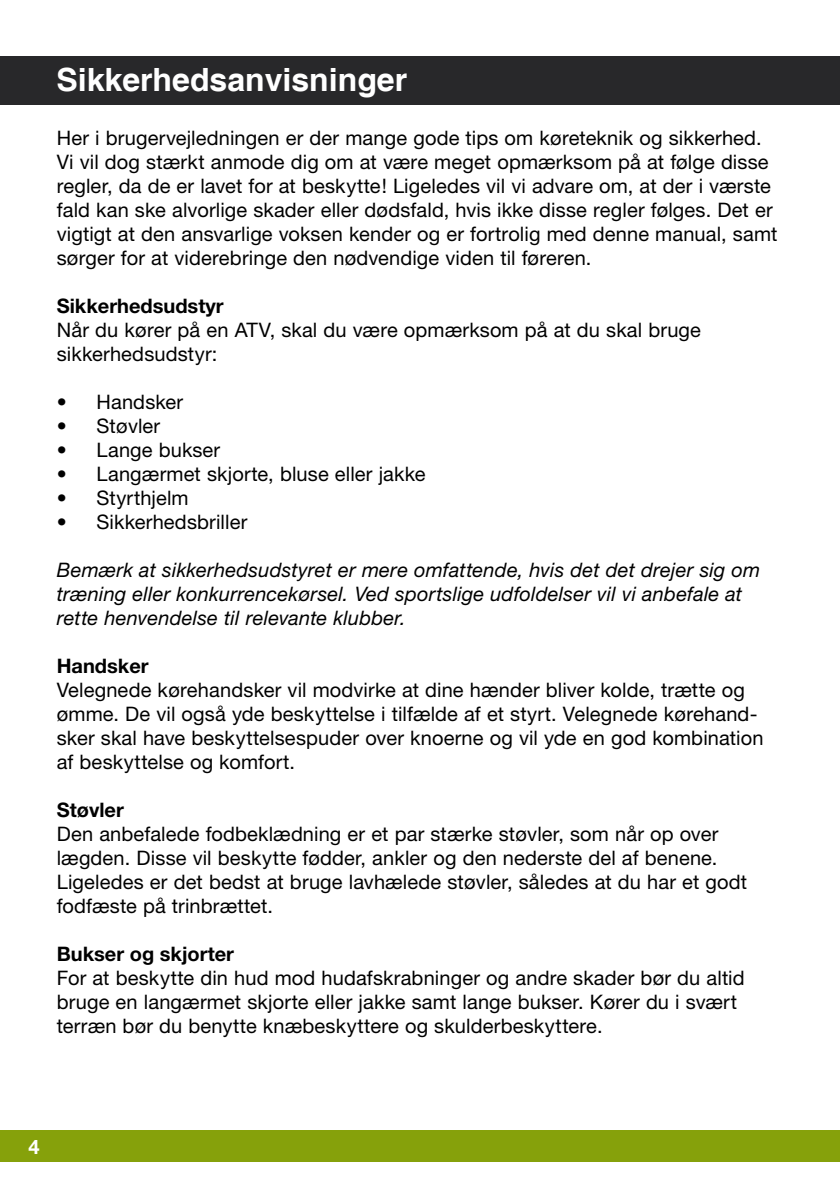
<style>
.page{position:relative;width:840px;height:1191px;background:#fff}
.page>*{position:absolute;margin:0;border:0;box-sizing:border-box;transform-origin:0 0}
.t1{font:700 32px "Helvetica";color:#fff}
.t2{font:20px/24px "Helvetica Neue";letter-spacing:.01em;color:#000}
.t3{font:italic 20px/24px "Helvetica Neue";letter-spacing:.01em;color:#000}
.t4{font:700 20px "Helvetica Neue";color:#000}
</style>
<div class="page">
<div style="left:0;top:1130px;width:839px;height:32px;background:#86a10b"></div>
<hr style="left:839px;top:1130px;width:1px;height:32px;background:#86a10b">
<div style="left:0;top:57px;width:839px;height:48px;background:#28282a"></div>
<h1 class="t1" style="left:56px;top:60px;width:352px">Sikkerhedsanvisninger</h1>
<p class="t2" style="left:57px;top:125px;width:722px">Her i brugervejledningen er der mange gode tips om køreteknik og sikkerhed.<br>Vi vil dog stærkt anmode dig om at være meget opmærksom på at følge disse regler, da de er lavet for at beskytte! Ligeledes vil vi advare om, at der i værste fald kan ske alvorlige skader eller dødsfald, hvis ikke disse regler følges. Det er vigtigt at den ansvarlige voksen kender og er fortrolig med denne manual, samt sørger for at viderebringe den nødvendige viden til føreren.</p>
<p class="t4" style="left:57px;top:293px;width:168px">Sikkerhedsudstyr</p>
<p class="t2" style="left:57px;top:317px;width:645px">Når du kører på en ATV, skal du være opmærksom på at du skal bruge sikkerhedsudstyr:</p>
<p class="t2" style="left:57px;top:389px;width:128px">• Handsker</p>
<p class="t2" style="left:57px;top:413px;width:105px">• Støvler</p>
<p class="t2" style="left:57px;top:437px;width:165px">• Lange bukser</p>
<p class="t2" style="left:57px;top:461px;width:370px">• Langærmet skjorte, bluse eller jakke</p>
<p class="t2" style="left:57px;top:485px;width:133px">• Styrthjelm</p>
<p class="t2" style="left:57px;top:509px;width:192px">• Sikkerhedsbriller</p>
<p class="t3" style="left:57px;top:557px;width:704px">Bemærk at sikkerhedsudstyret er mere omfattende, hvis det det drejer sig om træning eller konkurrencekørsel. Ved sportslige udfoldelser vil vi anbefale at rette henvendelse til relevante klubber.</p>
<p class="t4" style="left:57px;top:653px;width:93px">Handsker</p>
<p class="t2" style="left:57px;top:677px;width:708px">Velegnede kørehandsker vil modvirke at dine hænder bliver kolde, trætte og ømme. De vil også yde beskyttelse i tilfælde af et styrt. Velegnede kørehand&shy;sker skal have beskyttelsespuder over knoerne og vil yde en god kombination af beskyttelse og komfort.</p>
<p class="t4" style="left:57px;top:797px;width:69px">Støvler</p>
<p class="t2" style="left:57px;top:821px;width:691px">Den anbefalede fodbeklædning er et par stærke støvler, som når op over lægden. Disse vil beskytte fødder, ankler og den nederste del af benene.<br>Ligeledes er det bedst at bruge lavhælede støvler, således at du har et godt fodfæste på trinbrættet.</p>
<p class="t4" style="left:57px;top:941px;width:179px">Bukser og skjorter</p>
<p class="t2" style="left:57px;top:965px;width:689px">For at beskytte din hud mod hudafskrabninger og andre skader bør du altid bruge en langærmet skjorte eller jakke samt lange bukser. Kører du i svært terræn bør du benytte knæbeskyttere og skulderbeskyttere.</p>
</div>
